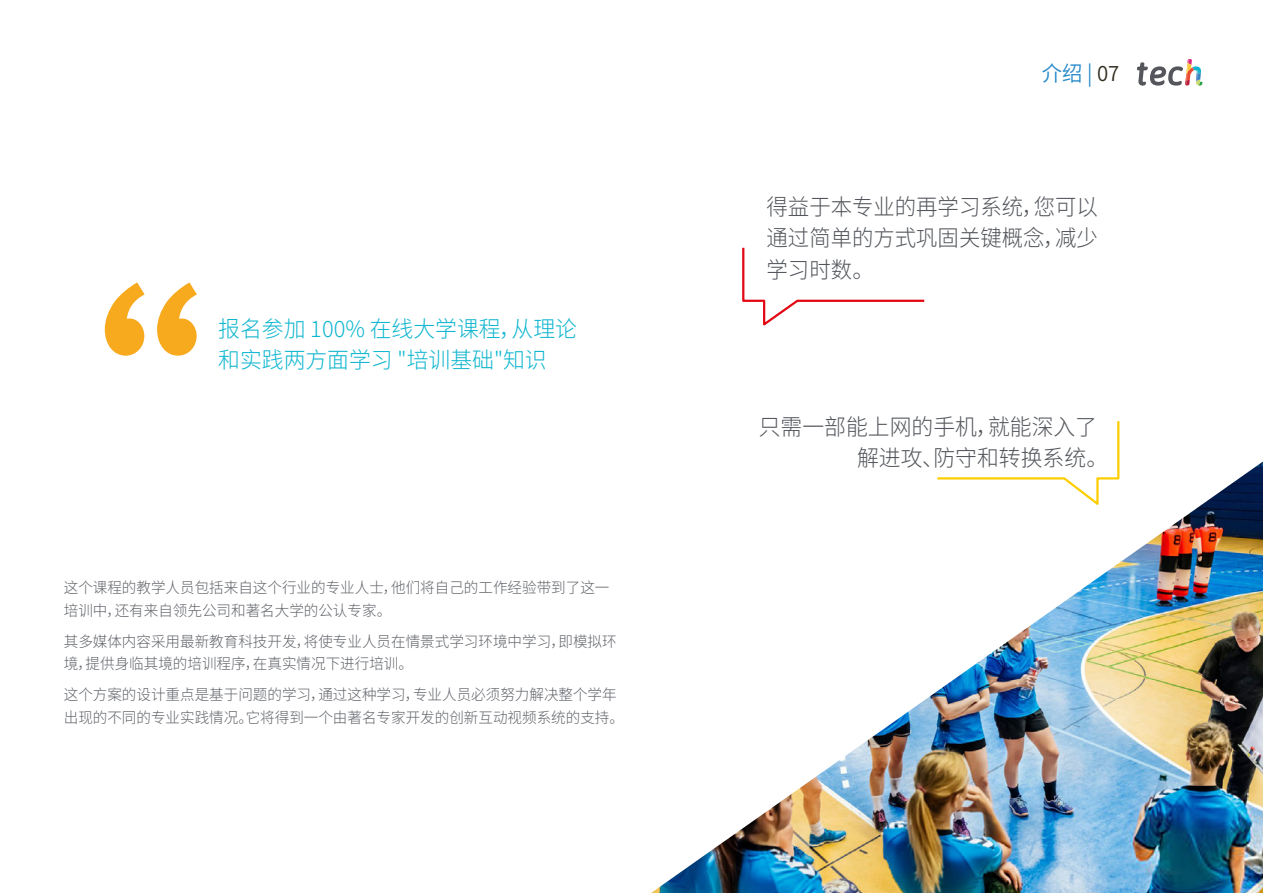
<style>
.page{position:relative;width:1263px;height:893px;background:#fff}
.page>*{position:absolute;margin:0;border:0;box-sizing:border-box;transform-origin:0 0}
.t1{font:300 22.5px/31.5px "Source Han Sans CN";color:#52555b;text-align:justify;scale:.95 1}
.t2{font:300 22.5px/31.5px "Source Han Sans CN";color:#0fb6cf}
.t3{font:300 22.5px/31.5px "Source Han Sans CN";color:#52555b}
.t4{font:21px "Source Han Sans CN";color:#2488c9}
.t5{font:300 15px/22.5px "Source Han Sans CN";color:#61646a}
.s1{color:#312e20}
</style>
<div class="page">
<svg style="left:105px;top:282px;width:92px;height:74px"></svg>
<svg style="left:1137px;top:59px;width:65px;height:27px"></svg>
<svg style="left:1117px;top:421px;width:3px;height:40px"></svg>
<svg style="left:742px;top:247px;width:183px;height:79px"></svg>
<img style="left:651px;top:461px;width:612px;height:432px">
<h1 class="t2" style="left:218px;top:313px;width:360px">报名参加 100% 在线大学课程，从理论和实践两方面学习 "培训基础"知识</h1>
<p class="t5" style="left:64px;top:577px;width:547px">这个课程的教学人员包括来自这个行业的专业人士，他们将自己的工作经验带到了这一培训中，还有来自领先公司和著名大学的公认专家。</p>
<p class="t5" style="left:64px;top:630px;width:554px">其多媒体内容采用最新教育科技开发，将使专业人员在情景式学习环境中学习，即模拟环境，提供身临其境的培训程序，在真实情况下进行培训。</p>
<p class="t5" style="left:64px;top:684px;width:562px">这个方案的设计重点是基于问题的学习，通过这种学习，专业人员必须努力解决整个学年出现的不同的专业实践情况。它将得到一个由著名专家开发的创新互动视频系统的支持。</p>
<h2 class="t4" style="left:1042px;top:61px;width:79px">介绍 | <span class="s1">07</span></h2>
<h1 class="t1" style="left:767px;top:191px;width:350px">得益于本专业的再学习系统，您可以通过简单的方式巩固关键概念，减少学习时数。</h1>
<h1 class="t3" style="left:857px;top:411px;width:253px;text-indent:-98px">只需一部能上网的手机，就能深入了解进攻、防守和转换系统。</h1>
</div>
